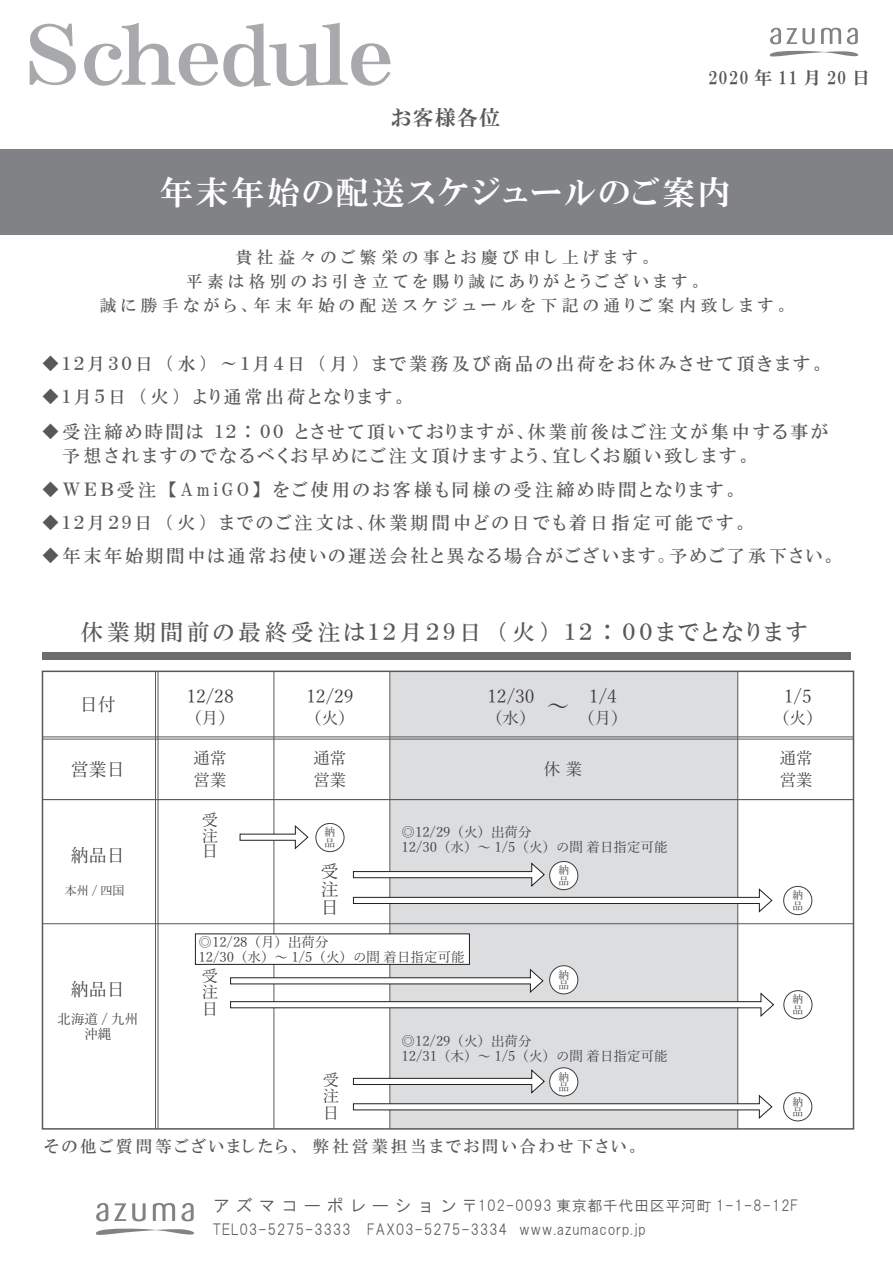
<style>
.page{position:relative;width:893px;height:1263px;background:#fff}
.page>*{position:absolute;margin:0;border:0;box-sizing:border-box;transform-origin:0 0}
.t1{font:81px "HGP Mincho E";letter-spacing:-.04em;color:#a8a9ad;scale:1.27 1}
.t2{font:33px "HGP Mincho E";letter-spacing:.08em;color:#fff}
.t3{font:22.5px "HGP Mincho B";letter-spacing:.18em;color:#57585a}
.t4{font:21px "HGP Mincho E";letter-spacing:.06em;color:#57585a}
.t5{font:18px/24px "HGP Mincho B";letter-spacing:.18em;color:#57585a}
.t6{font:18px "HGP Mincho B";letter-spacing:.155em;color:#57585a}
.t7{font:18px/18px "Yu Mincho";color:#3e3e3f;text-align:justify}
.t8{font:18px "HGP Mincho E";letter-spacing:.06em;color:#57585a}
.t9{font:16.5px/24px "HGP Mincho B";letter-spacing:.3em;color:#57585a;text-align:center}
.t10{font:16.5px/16.5px "Yu Mincho";color:#3e3e3f}
.t11{font:16.5px "HGP Mincho B";letter-spacing:.18em;color:#57585a}
.t12{font:15px/24px "HGS Gothic M";letter-spacing:.04em;color:#57585a}
.t13{font:13.5px/15px "Yu Mincho";color:#3e3e3f}
.t14{font:12px "Yu Mincho";color:#3e3e3f}
.t15{font:10.8px/10.8px "Yu Mincho";color:#3e3e3f}
.s1{font-size:18px}
</style>
<div class="page">
<div style="left:390px;top:671px;width:348px;height:458px;background:#dcdddf"></div>
<div style="left:0;top:149px;width:893px;height:86px;background:#808285"></div>
<svg style="left:96px;top:1203px;width:12px;height:18px"></svg>
<svg style="left:114px;top:1203px;width:12px;height:18px"></svg>
<svg style="left:132px;top:1203px;width:14px;height:18px"></svg>
<svg style="left:153px;top:1203px;width:22px;height:18px"></svg>
<svg style="left:181px;top:1203px;width:13px;height:18px"></svg>
<svg style="left:96px;top:1228px;width:98px;height:7px"></svg>
<svg style="left:770px;top:28px;width:45px;height:16px"></svg>
<svg style="left:821px;top:28px;width:20px;height:16px"></svg>
<svg style="left:847px;top:28px;width:11px;height:16px"></svg>
<svg style="left:770px;top:50px;width:88px;height:7px"></svg>
<hr style="left:43px;top:739px;width:811px;height:1px;background:#57585a">
<hr style="left:155px;top:671px;width:1px;height:458px;background:#57585a">
<hr style="left:274px;top:671px;width:1px;height:458px;background:#57585a">
<hr style="left:389px;top:671px;width:1px;height:458px;background:#57585a">
<hr style="left:737px;top:671px;width:1px;height:458px;background:#57585a">
<hr style="left:42px;top:799px;width:811px;height:1px;background:#57585a">
<hr style="left:42px;top:923px;width:811px;height:1px;background:#57585a">
<div style="left:42px;top:670px;width:812px;height:460px;border:2px solid #57585a"></div>
<hr style="left:42px;top:736px;width:811px;height:1px;background:#57585a">
<hr style="left:158px;top:671px;width:1px;height:458px;background:#57585a">
<svg style="left:239px;top:824px;width:70px;height:26px"></svg>
<div style="left:315px;top:823px;width:29px;height:29px;border:1px solid #3e3e3f;border-radius:50%"></div>
<svg style="left:353px;top:862px;width:420px;height:51px"></svg>
<div style="left:783px;top:886px;width:29px;height:29px;border:1px solid #3e3e3f;border-radius:50%"></div>
<svg style="left:353px;top:1068px;width:420px;height:52px"></svg>
<div style="left:783px;top:1092px;width:29px;height:29px;border:1px solid #3e3e3f;border-radius:50%"></div>
<div style="left:195px;top:934px;width:275px;height:30px;background:#fff"></div>
<svg style="left:230px;top:968px;width:544px;height:49px"></svg>
<div style="left:783px;top:990px;width:29px;height:29px;border:1px solid #3e3e3f;border-radius:50%"></div>
<div style="left:42px;top:652px;width:809px;height:7px;background:#6c6d70"></div>
<div style="left:550px;top:861px;width:28px;height:29px;background:#fff;border-radius:50%"></div>
<div style="left:549px;top:861px;width:29px;height:29px;border:1px solid #3e3e3f;border-radius:50%"></div>
<div style="left:550px;top:1068px;width:28px;height:28px;background:#fff;border-radius:50%"></div>
<div style="left:549px;top:1067px;width:29px;height:29px;border:1px solid #3e3e3f;border-radius:50%"></div>
<div style="left:550px;top:966px;width:28px;height:28px;background:#fff;border-radius:50%"></div>
<div style="left:549px;top:965px;width:29px;height:29px;border:1px solid #3e3e3f;border-radius:50%"></div>
<h1 class="t1" style="left:24px;top:14px;width:293px">Schedule</h1>
<p class="t4" style="left:391px;top:106px;width:110px">お客様各位</p>
<p class="t8" style="left:708px;top:68px;width:164px">2020 年 11 月 20 日</p>
<h2 class="t2" style="left:160px;top:175px;width:572px">年末年始の配送スケジュールのご案内</h2>
<p class="t9" style="left:100px;top:245px;width:691px">貴社益々のご繁栄の事とお慶び申し上げます。<br>平素は格別のお引き立てを賜り誠にありがとうございます。<br>誠に勝手ながら､年末年始の配送スケジュールを下記の通りご案内致します。</p>
<p class="t5" style="left:41px;top:352px;width:785px">◆１２月３０日 （水） ～１月４日 （月） まで業務及び商品の出荷をお休みさせて頂きます。</p>
<p class="t5" style="left:41px;top:385px;width:367px">◆１月５日 （火） より通常出荷となります。</p>
<p class="t5" style="left:62px;top:419px;width:767px;text-indent:-21px">◆受注締め時間は １２：００ とさせて頂いておりますが､休業前後はご注文が集中する事が予想されますのでなるべくお早めにご注文頂けますよう､宜しくお願い致します。</p>
<p class="t5" style="left:41px;top:478px;width:699px">◆ＷＥＢ受注 【AmiGO】 をご使用のお客様も同様の受注締め時間となります。</p>
<p class="t5" style="left:41px;top:511px;width:709px">◆１２月２９日 （火） までのご注文は､休業期間中どの日でも着日指定可能です。</p>
<p class="t6" style="left:41px;top:547px;width:797px">◆年末年始期間中は通常お使いの運送会社と異なる場合がございます｡予めご了承下さい。</p>
<p class="t3" style="left:81px;top:620px;width:728px">休業期間前の最終受注は１２月２９日 （火） １２：００までとなります</p>
<p class="t7" style="left:80px;top:693px;width:38px">日付</p>
<p class="t7" style="left:71px;top:758px;width:56px">営業日</p>
<p class="t7" style="left:71px;top:844px;width:55px">納品日</p>
<p class="t14" style="left:65px;top:879px;width:61px">本州 / 四国</p>
<p class="t7" style="left:71px;top:979px;width:55px">納品日</p>
<p class="t13" style="left:58px;top:1010px;width:82px;text-align:center">北海道 / 九州沖縄</p>
<p class="t7" style="left:186px;top:685px;width:49px">12/28</p>
<p class="t10" style="left:185px;top:708px;width:51px">（月）</p>
<p class="t7" style="left:306px;top:685px;width:49px">12/29</p>
<p class="t10" style="left:305px;top:708px;width:51px">（火）</p>
<p class="t7" style="left:487px;top:685px;width:49px">12/30</p>
<p class="t10" style="left:486px;top:708px;width:85px">（水） <sup>～</sup></p>
<p class="t7" style="left:589px;top:685px;width:29px">1/4</p>
<p class="t10" style="left:578px;top:708px;width:51px">（月）</p>
<p class="t7" style="left:784px;top:685px;width:29px">1/5</p>
<p class="t10" style="left:773px;top:708px;width:51px">（火）</p>
<p class="t10" style="left:194px;top:745px;width:34px;line-height:22.5px">通常営業</p>
<p class="t10" style="left:544px;top:759px;width:40px">休業</p>
<p class="t10" style="left:313px;top:745px;width:34px;line-height:22.5px">通常営業</p>
<p class="t10" style="left:780px;top:745px;width:34px;line-height:22.5px">通常営業</p>
<p class="t10" style="left:202px;top:811px;width:17px;line-height:15.5px;text-align:justify">受注日</p>
<p class="t15" style="left:325px;top:826px;width:12px">納品</p>
<p class="t7" style="left:321px;top:861px;width:19px">受注日</p>
<p class="t13" style="left:401px;top:823px;width:267px">◎12/29（火）出荷分<br>12/30（水）～ 1/5（火）の間 着日指定可能</p>
<p class="t15" style="left:558px;top:864px;width:12px">納品</p>
<p class="t13" style="left:199px;top:933px;width:267px">◎12/28（月）出荷分<br>12/30（水）～ 1/5（火）の間 着日指定可能</p>
<p class="t10" style="left:202px;top:966px;width:17px;text-align:justify">受注日</p>
<p class="t15" style="left:558px;top:968px;width:12px">納品</p>
<p class="t10" style="left:323px;top:1070px;width:17px;text-align:justify">受注日</p>
<p class="t13" style="left:401px;top:1032px;width:267px">◎12/29（火）出荷分<br>12/31（木）～ 1/5（火）の間 着日指定可能</p>
<p class="t15" style="left:558px;top:1070px;width:12px">納品</p>
<p class="t15" style="left:792px;top:889px;width:12px">納品</p>
<p class="t15" style="left:792px;top:993px;width:12px">納品</p>
<p class="t15" style="left:792px;top:1095px;width:12px">納品</p>
<p class="t11" style="left:44px;top:1138px;width:597px">その他ご質問等ございましたら、 弊社営業担当までお問い合わせ下さい。</p>
<p class="t12" style="left:213px;top:1194px;width:587px"><span class="s1">アズマコーポレーション</span>〒102-0093 東京都千代田区平河町 1-1-8-12F<br>TEL03-5275-3333　FAX03-5275-3334 www.azumacorp.jp</p>
</div>
